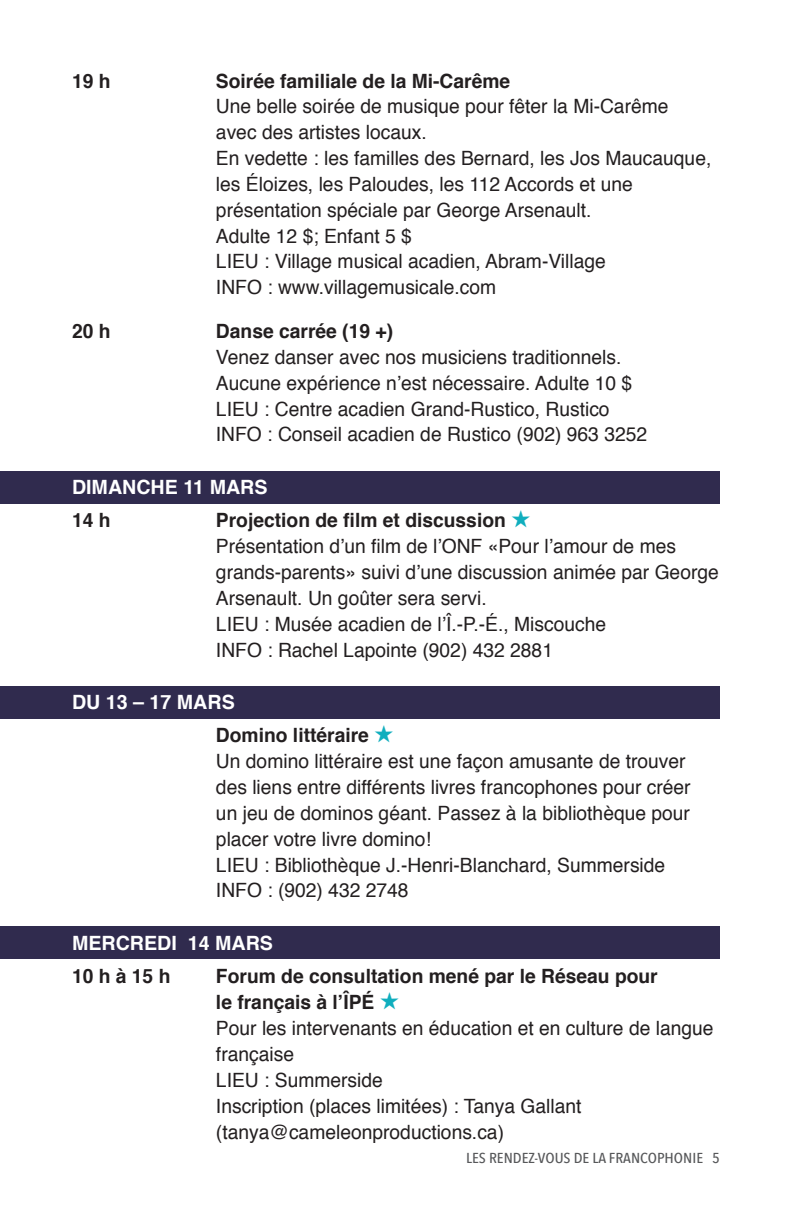
<style>
.page{position:relative;width:792px;height:1224px;background:#fff}
.page>*{position:absolute;margin:0;border:0;box-sizing:border-box;transform-origin:0 0}
.t1{font:19.6px/25.8px "Helvetica";color:#231f20}
.t2{font:700 19.6px/33px "Helvetica";color:#231f20}
.t3{font:700 19.6px "Helvetica";color:#fff}
.t4{font:500 14.4px "Avenir Next Condensed";color:#57585a;scale:1.11 1}
.s1{font-weight:700}
.s2{color:#10aebe}
.s3{color:#fff}
.s4{font-weight:700;color:#fff}
</style>
<div class="page">
<div style="left:0;top:471px;width:720px;height:33px;background:#302b4e"></div>
<div style="left:0;top:686px;width:720px;height:32px;background:#302b4e"></div>
<div style="left:0;top:926px;width:720px;height:33px;background:#302b4e"></div>
<p class="t2" style="left:72px;top:64px;width:40px">19 h</p>
<p class="t2" style="left:216px;top:64px;width:296px">Soirée familiale de la Mi-Carême</p>
<p class="t1" style="left:216px;top:94px;width:497px">Une belle soirée de musique pour fêter la Mi-Carême avec des artistes locaux.<br>En vedette : les familles des Bernard, les Jos Maucauque, les Éloizes, les Paloudes, les 112 Accords et une présentation spéciale par George Arsenault.<br>Adulte 12 $; Enfant 5 $<br>LIEU : Village musical acadien, Abram-Village<br>INFO : www.villagemusicale.com</p>
<p class="t2" style="left:72px;top:315px;width:40px">20 h</p>
<p class="t2" style="left:216px;top:315px;width:179px">Danse carrée (19 +)</p>
<p class="t1" style="left:216px;top:345px;width:433px">Venez danser avec nos musiciens traditionnels.<br>Aucune expérience n’est nécessaire. Adulte 10 $ LIEU : Centre acadien Grand-Rustico, Rustico INFO : Conseil acadien de Rustico (902) 963 3252</p>
<p class="t3" style="left:72px;top:472px;width:197px">DIMANCHE 11 MARS</p>
<p class="t2" style="left:72px;top:504px;width:40px">14 h</p>
<p class="t1" style="left:216px;top:508px;width:504px"><span class="s1">Projection de film et discussion</span> <span class="s2">★<br></span>Présentation d’un film de l’ONF «Pour l’amour de mes grands-parents» suivi d’une discussion animée par George Arsenault. Un goûter sera servi.<br>LIEU : Musée acadien de l’Î.-P.-É., Miscouche<br>INFO : Rachel Lapointe (902) 432 2881</p>
<p class="t2" style="left:216px;top:686px;width:179px;text-indent:-144px"><span class="s3">DU 13 – 17 MARS<br></span>Domino littéraire <span class="s2">★</span></p>
<p class="t1" style="left:216px;top:749px;width:476px">Un domino littéraire est une façon amusante de trouver des liens entre différents livres francophones pour créer un jeu de dominos géant. Passez à la bibliothèque pour placer votre livre domino!<br>LIEU : Bibliothèque J.-Henri-Blanchard, Summerside INFO : (902) 432 2748</p>
<p class="t3" style="left:72px;top:928px;width:203px">MERCREDI 14 MARS</p>
<p class="t2" style="left:72px;top:960px;width:100px">10 h à 15 h</p>
<p class="t1" style="left:216px;top:964px;width:499px"><span class="s1">Forum de consultation mené par le Réseau pour<br>le français à l’ÎPÉ</span> <span class="s2">★<br></span>Pour les intervenants en éducation et en culture de langue française<br>LIEU : Summerside<br>Inscription (places limitées) : Tanya Gallant (tanya@cameleonproductions.ca)<span class="s4">JEUDI 15 MARS</span></p>
<p class="t4" style="left:466px;top:1149px;width:230px">LES RENDEZ-VOUS DE LA FRANCOPHONIE 5</p>
</div>
